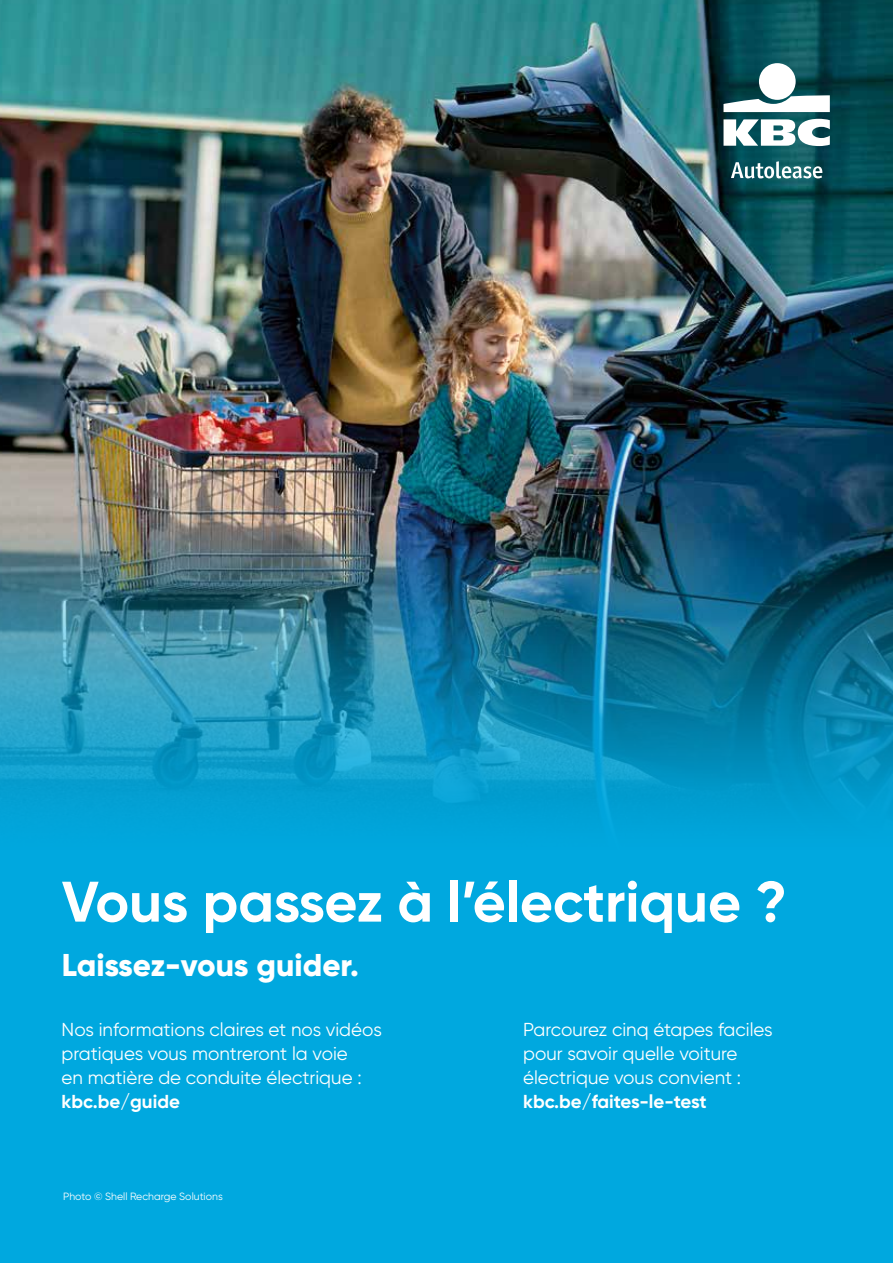
<style>
.page{position:relative;width:893px;height:1263px;background:#fff}
.page>*{position:absolute;margin:0;border:0;box-sizing:border-box;transform-origin:0 0}
.t1{font:700 57px "Gilroy";color:#fff}
.t2{font:800 31.5px "Gilroy";letter-spacing:-.005em;color:#fff}
.t3{font:18.75px/24px "Gilroy";color:#fff}
.t4{font:700 18.75px "Gilroy";color:#fff}
.t5{font:10.5px "Gilroy";color:#fff}
</style>
<div class="page">
<img style="left:0;top:0;width:893px;height:383px">
<img style="left:0;top:383px;width:893px;height:880px">
<div style="left:759px;top:63px;width:37px;height:37px;background:#fff;border-radius:50%"></div>
<svg style="left:723px;top:95px;width:107px;height:17px"></svg>
<svg style="left:723px;top:119px;width:107px;height:27px"></svg>
<svg style="left:731px;top:161px;width:91px;height:17px"></svg>
<h1 class="t1" style="left:62px;top:866px;width:726px">Vous passez à l’électrique ?</h1>
<h2 class="t2" style="left:62px;top:945px;width:299px">Laissez-vous guider.</h2>
<p class="t3" style="left:62px;top:1017px;width:322px">Nos informations claires et nos vidéos pratiques vous montreront la voie<br>en matière de conduite électrique :</p>
<p class="t4" style="left:62px;top:1089px;width:120px">kbc.be/guide</p>
<p class="t3" style="left:523px;top:1017px;width:251px">Parcourez cinq étapes faciles pour savoir quelle voiture électrique vous convient :</p>
<p class="t4" style="left:523px;top:1089px;width:185px">kbc.be/faites-le-test</p>
<p class="t5" style="left:63px;top:1190px;width:161px">Photo © Shell Recharge Solutions</p>
</div>
